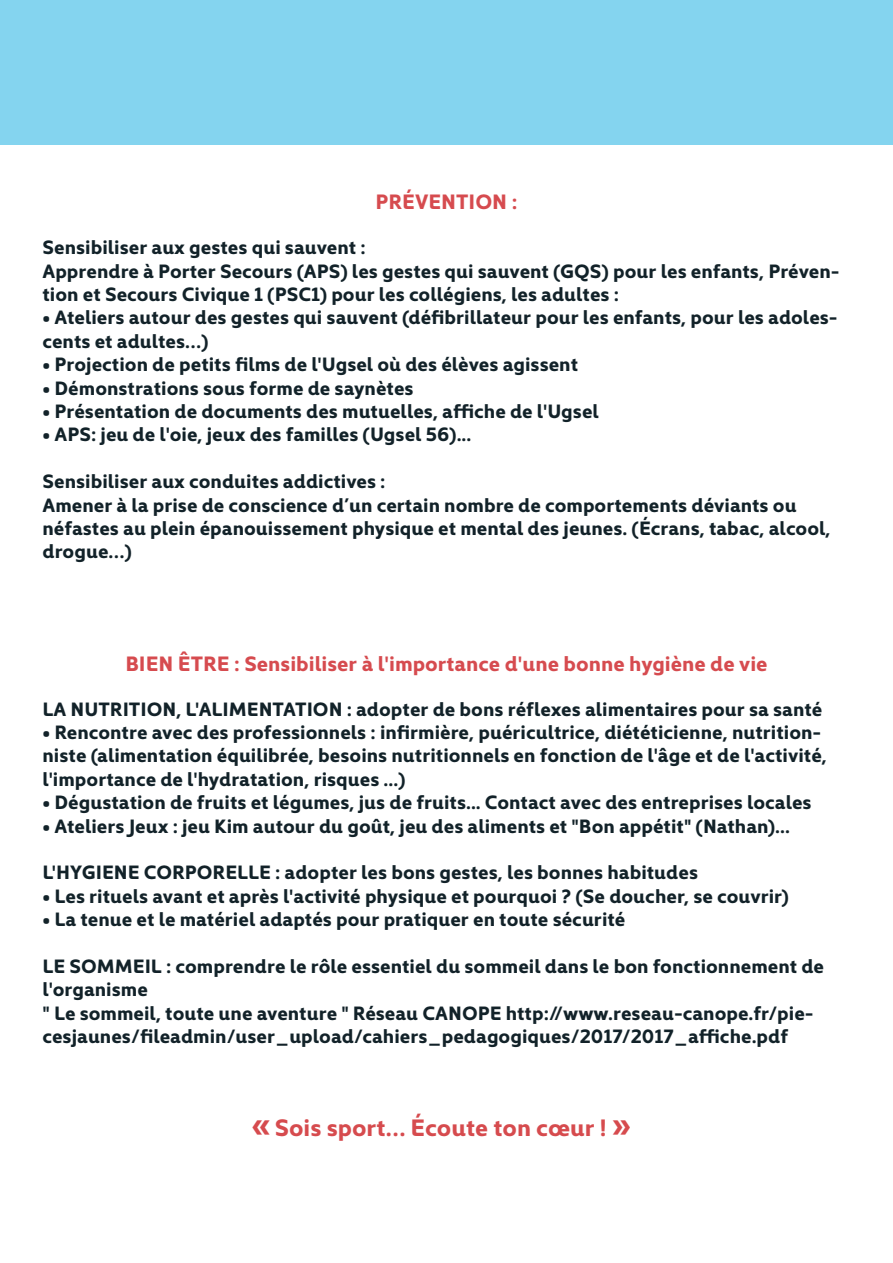
<style>
.page{position:relative;width:893px;height:1263px;background:#fff}
.page>*{position:absolute;margin:0;border:0;box-sizing:border-box;transform-origin:0 0}
.t1{font:700 24px "Kyrial Display Pro";color:#d64b4e}
.t2{font:700 21px "Kyrial Display Pro";color:#d64b4f}
.t3{font:700 19.5px/23.4px "Kyrial Display Pro";color:#122229}
.s1{font-size:34.5px}
</style>
<div class="page">
<div style="left:0;top:0;width:893px;height:145px;background:#84d4ef"></div>
<p class="t2" style="left:376px;top:187px;width:143px">PRÉVENTION :</p>
<p class="t3" style="left:43px;top:234px;width:325px">Sensibiliser aux gestes qui sauvent :</p>
<p class="t3" style="left:43px;top:258px;width:799px">Apprendre à Porter Secours (APS) les gestes qui sauvent (GQS) pour les enfants, Préven&shy;tion et Secours Civique 1 (PSC1) pour les collégiens, les adultes :</p>
<p class="t3" style="left:43px;top:305px;width:797px">• Ateliers autour des gestes qui sauvent (défibrillateur pour les enfants, pour les adoles&shy;cents et adultes…)</p>
<p class="t3" style="left:43px;top:351px;width:537px">• Projection de petits films de l'Ugsel où des élèves agissent</p>
<p class="t3" style="left:43px;top:375px;width:373px">• Démonstrations sous forme de saynètes</p>
<p class="t3" style="left:43px;top:398px;width:558px">• Présentation de documents des mutuelles, affiche de l'Ugsel</p>
<p class="t3" style="left:43px;top:422px;width:430px">• APS: jeu de l'oie, jeux des familles (Ugsel 56)...</p>
<p class="t3" style="left:43px;top:468px;width:345px">Sensibiliser aux conduites addictives :</p>
<p class="t3" style="left:43px;top:492px;width:790px">Amener à la prise de conscience d’un certain nombre de comportements déviants ou néfastes au plein épanouissement physique et mental des jeunes. (Écrans, tabac, alcool, drogue…)</p>
<p class="t2" style="left:125px;top:648px;width:644px">BIEN ÊTRE : Sensibiliser à l'importance d'une bonne hygiène de vie</p>
<p class="t3" style="left:43px;top:696px;width:781px">LA NUTRITION, L'ALIMENTATION : adopter de bons réflexes alimentaires pour sa santé</p>
<p class="t3" style="left:43px;top:719px;width:786px">• Rencontre avec des professionnels : infirmière, puéricultrice, diététicienne, nutrition&shy;niste (alimentation équilibrée, besoins nutritionnels en fonction de l'âge et de l'activité, l'importance de l'hydratation, risques ...)</p>
<p class="t3" style="left:43px;top:789px;width:771px">• Dégustation de fruits et légumes, jus de fruits... Contact avec des entreprises locales</p>
<p class="t3" style="left:43px;top:813px;width:749px">• Ateliers Jeux : jeu Kim autour du goût, jeu des aliments et "Bon appétit" (Nathan)...</p>
<p class="t3" style="left:43px;top:860px;width:657px">L'HYGIENE CORPORELLE : adopter les bons gestes, les bonnes habitudes</p>
<p class="t3" style="left:43px;top:883px;width:748px">• Les rituels avant et après l'activité physique et pourquoi ? (Se doucher, se couvrir)</p>
<p class="t3" style="left:43px;top:906px;width:584px">• La tenue et le matériel adaptés pour pratiquer en toute sécurité</p>
<p class="t3" style="left:43px;top:953px;width:783px">LE SOMMEIL : comprendre le rôle essentiel du sommeil dans le bon fonctionnement de l'organisme</p>
<p class="t3" style="left:43px;top:1000px;width:773px">" Le sommeil, toute une aventure " Réseau CANOPE http://www.reseau-canope.fr/pie&shy;cesjaunes/fileadmin/user_upload/cahiers_pedagogiques/2017/2017_affiche.pdf</p>
<p class="t1" style="left:252px;top:1110px;width:381px"><span class="s1">«</span> Sois sport… Écoute ton cœur ! <span class="s1">»</span></p>
</div>
